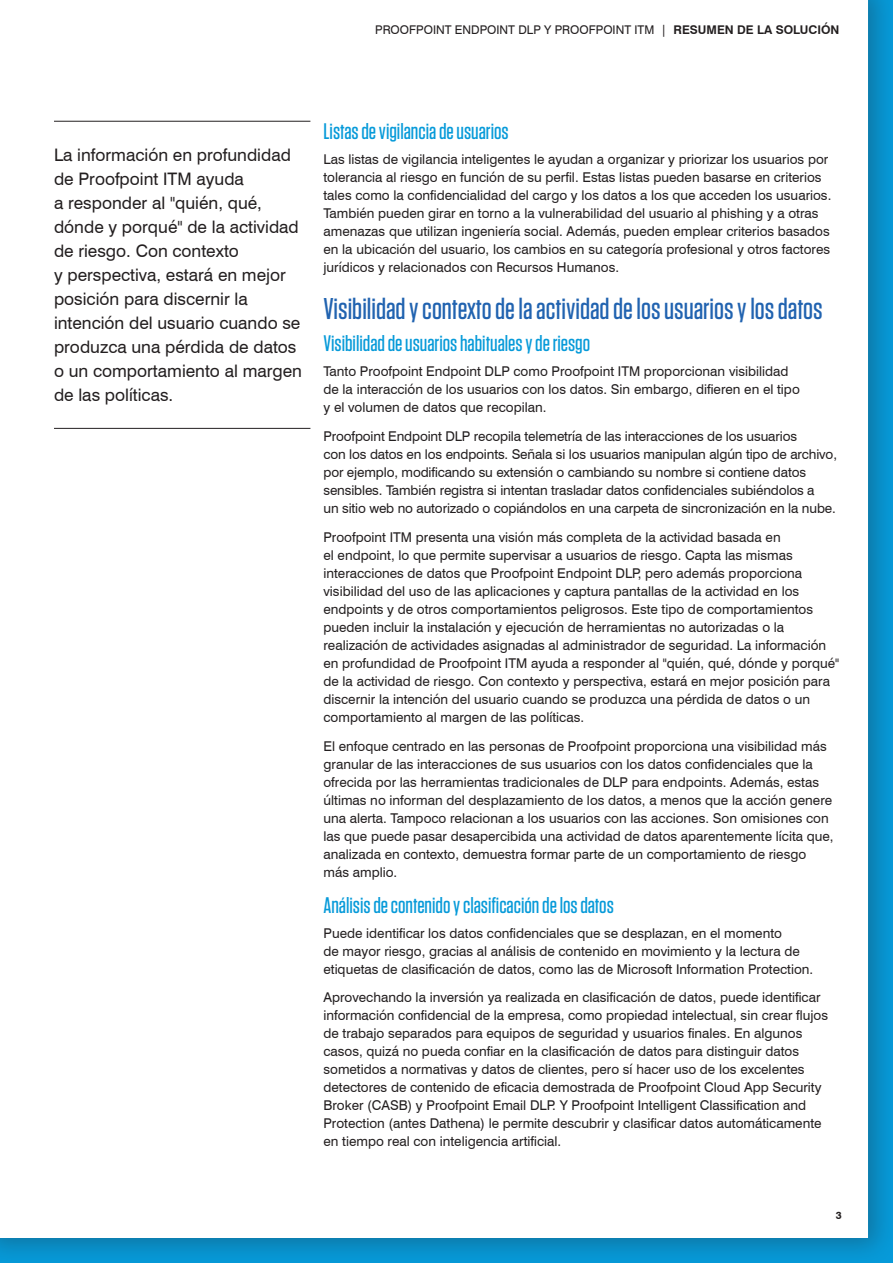
<style>
.page{position:relative;width:893px;height:1263px;background:#fff}
.page>*{position:absolute;margin:0;border:0;box-sizing:border-box;transform-origin:0 0}
.t1{font:500 30px "Tungsten";color:#2163b0}
.t2{font:500 22.5px "Tungsten";color:#069ad9}
.t3{font:17.25px/24px "Swiss 721 BT";color:#231f20}
.t4{font:13.5px/18px "Swiss 721 BT";color:#231f20}
.t5{font:12px "Swiss 721 BT";color:#231f20}
.t6{font:700 10.5px "Swiss 721 BT";color:#231f20}
.s1{font-weight:700}
</style>
<div class="page">
<div style="left:0;top:0;width:893px;height:1263px;background:#231f20;opacity:.3"></div>
<div style="left:0;top:0;width:868px;height:1237px;background:#fff"></div>
<hr style="left:54px;top:121px;width:256px;height:1px;background:#231f20">
<hr style="left:54px;top:428px;width:256px;height:1px;background:#231f20">
<p class="t5" style="left:375px;top:22px;width:466px">PROOFPOINT ENDPOINT DLP Y PROOFPOINT ITM | <span class="s1">RESUMEN DE LA SOLUCIÓN</span></p>
<p class="t3" style="left:54px;top:143px;width:250px">La información en profundidad de Proofpoint ITM ayuda<br>a responder al "quién, qué, dónde y porqué" de la actividad de riesgo. Con contexto<br>y perspectiva, estará en mejor posición para discernir la intención del usuario cuando se produzca una pérdida de datos o un comportamiento al margen de las políticas.</p>
<h2 class="t2" style="left:323px;top:119px;width:187px">Listas de vigilancia de usuarios</h2>
<p class="t4" style="left:323px;top:150px;width:509px">Las listas de vigilancia inteligentes le ayudan a organizar y priorizar los usuarios por tolerancia al riesgo en función de su perfil. Estas listas pueden basarse en criterios tales como la confidencialidad del cargo y los datos a los que acceden los usuarios.<br>También pueden girar en torno a la vulnerabilidad del usuario al phishing y a otras amenazas que utilizan ingeniería social. Además, pueden emplear criterios basados en la ubicación del usuario, los cambios en su categoría profesional y otros factores jurídicos y relacionados con Recursos Humanos.</p>
<h1 class="t1" style="left:323px;top:293px;width:501px">Visibilidad y contexto de la actividad de los usuarios y los datos</h1>
<h2 class="t2" style="left:323px;top:332px;width:268px">Visibilidad de usuarios habituales y de riesgo</h2>
<p class="t4" style="left:323px;top:362px;width:478px">Tanto Proofpoint Endpoint DLP como Proofpoint ITM proporcionan visibilidad de la interacción de los usuarios con los datos. Sin embargo, difieren en el tipo y el volumen de datos que recopilan.</p>
<p class="t4" style="left:323px;top:427px;width:515px">Proofpoint Endpoint DLP recopila telemetría de las interacciones de los usuarios<br>con los datos en los endpoints. Señala si los usuarios manipulan algún tipo de archivo, por ejemplo, modificando su extensión o cambiando su nombre si contiene datos sensibles. También registra si intentan trasladar datos confidenciales subiéndolos a<br>un sitio web no autorizado o copiándolos en una carpeta de sincronización en la nube.</p>
<p class="t4" style="left:323px;top:528px;width:517px">Proofpoint ITM presenta una visión más completa de la actividad basada en<br>el endpoint, lo que permite supervisar a usuarios de riesgo. Capta las mismas interacciones de datos que Proofpoint Endpoint DLP, pero además proporciona visibilidad del uso de las aplicaciones y captura pantallas de la actividad en los endpoints y de otros comportamientos peligrosos. Este tipo de comportamientos pueden incluir la instalación y ejecución de herramientas no autorizadas o la realización de actividades asignadas al administrador de seguridad. La información en profundidad de Proofpoint ITM ayuda a responder al "quién, qué, dónde y porqué" de la actividad de riesgo. Con contexto y perspectiva, estará en mejor posición para discernir la intención del usuario cuando se produzca una pérdida de datos o un comportamiento al margen de las políticas.</p>
<p class="t4" style="left:323px;top:737px;width:512px">El enfoque centrado en las personas de Proofpoint proporciona una visibilidad más granular de las interacciones de sus usuarios con los datos confidenciales que la ofrecida por las herramientas tradicionales de DLP para endpoints. Además, estas últimas no informan del desplazamiento de los datos, a menos que la acción genere una alerta. Tampoco relacionan a los usuarios con las acciones. Son omisiones con las que puede pasar desapercibida una actividad de datos aparentemente lícita que, analizada en contexto, demuestra formar parte de un comportamiento de riesgo más amplio.</p>
<h2 class="t2" style="left:323px;top:893px;width:292px">Análisis de contenido y clasificación de los datos</h2>
<p class="t4" style="left:323px;top:924px;width:491px">Puede identificar los datos confidenciales que se desplazan, en el momento<br>de mayor riesgo, gracias al análisis de contenido en movimiento y la lectura de etiquetas de clasificación de datos, como las de Microsoft Information Protection.</p>
<p class="t4" style="left:323px;top:988px;width:506px">Aprovechando la inversión ya realizada en clasificación de datos, puede identificar información confidencial de la empresa, como propiedad intelectual, sin crear flujos de trabajo separados para equipos de seguridad y usuarios finales. En algunos casos, quizá no pueda confiar en la clasificación de datos para distinguir datos sometidos a normativas y datos de clientes, pero sí hacer uso de los excelentes detectores de contenido de eficacia demostrada de Proofpoint Cloud App Security Broker (CASB) y Proofpoint Email DLP. Y Proofpoint Intelligent Classification and Protection (antes Dathena) le permite descubrir y clasificar datos automáticamente en tiempo real con inteligencia artificial.</p>
<p class="t6" style="left:836px;top:1208px;width:7px">3</p>
</div>
